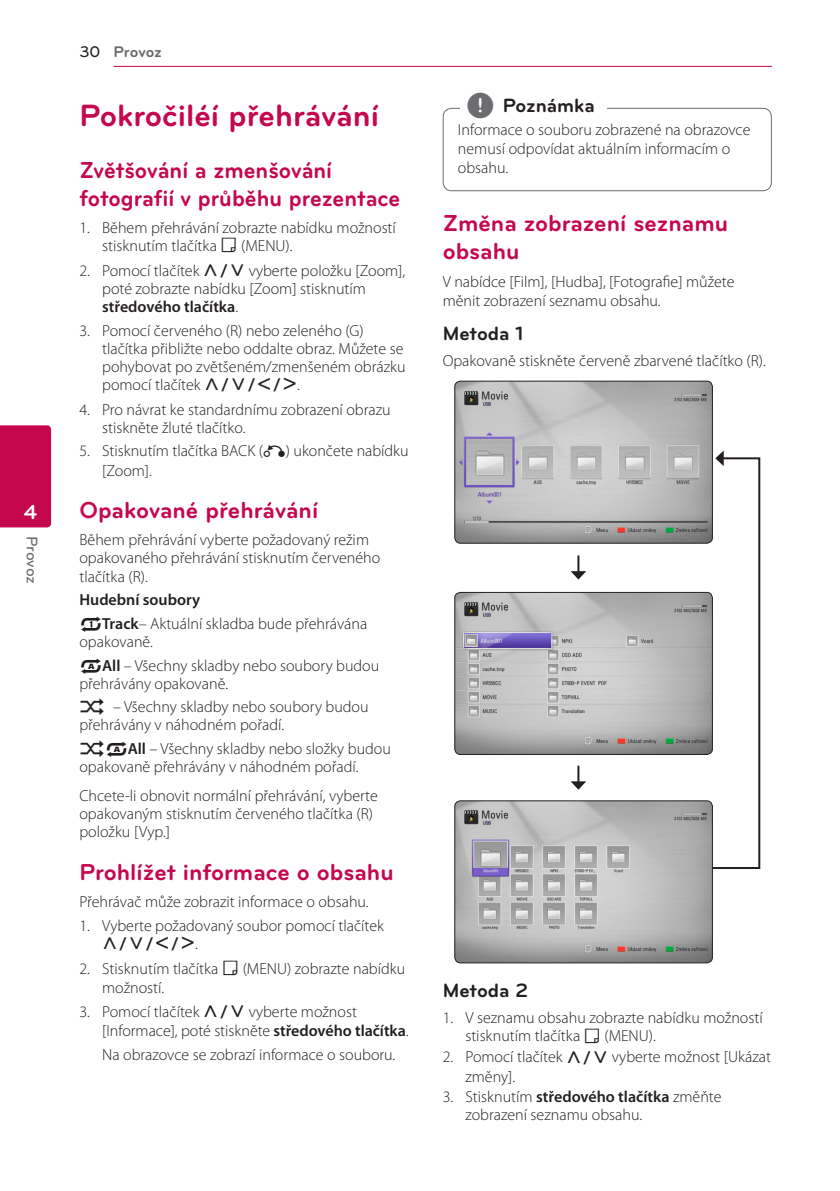
<style>
.page{position:relative;width:840px;height:1191px;background:#fff}
.page>*{position:absolute;margin:0;border:0;box-sizing:border-box;transform-origin:0 0}
.Title_1{font:700 32px "Bryant LG";color:#c50750}
.Title_2{font:700 24px/28px "Bryant LG";color:#c50750}
.Title_2-2{font:700 24px/28px "Bryant LG";color:#c50750;scale:.95 1}
.t1{font:700 21px "Bryant LG";color:#fff}
.Title_3{font:700 20px "Bryant LG";color:#231f20}
.Content_text_Num{font:300 16px/18px "Myriad Pro";color:#231f20}
.Content_text_Light{font:300 16px/18px "Myriad Pro";color:#231f20}
.Contents_Text_Sub_Nu{font:300 16px "Myriad Pro";color:#231f20}
.Content_text_SemiBol{font:600 16px "Myriad Pro";color:#231f20}
.t2{font:700 16px "Bryant LG";letter-spacing:-.01em;color:#6c6d70}
.t3{font:500 16px "Bryant LG";letter-spacing:-.01em;color:#6c6d70}
.s1{font-weight:500;color:#231f20}
.s2{font-family:"UPSYS Common";font-weight:400}
.s3{font-weight:600}
.s4{font-family:"UPSYS Common";font-weight:400;font-size:30px;color:#6c6d70}
</style>
<div class="page">
<hr style="left:113px;top:66px;width:658px;height:1px;background:#c50750">
<div style="left:0;top:425px;width:51px;height:102px;background:#c50750"></div>
<div style="left:442px;top:108px;width:329px;height:83px;border:1px solid #6c6d70;border-radius:9px"></div>
<div style="left:460px;top:102px;width:147px;height:19px;background:#fff"></div>
<img style="left:455px;top:381px;width:257px;height:161px">
<div style="left:454px;top:381px;width:258px;height:163px;border:1px solid #231f20;border-radius:6px"></div>
<img style="left:455px;top:592px;width:255px;height:161px">
<div style="left:454px;top:592px;width:258px;height:163px;border:1px solid #231f20;border-radius:6px"></div>
<img style="left:455px;top:802px;width:257px;height:161px">
<div style="left:454px;top:800px;width:258px;height:163px;border:1px solid #231f20;border-radius:6px"></div>
<svg style="left:570px;top:555px;width:16px;height:24px"></svg>
<svg style="left:570px;top:765px;width:16px;height:24px"></svg>
<svg style="left:710px;top:450px;width:50px;height:420px"></svg>
<h3 class="t1" style="left:24px;top:499px;width:15px">4</h3>
<p class="t3" style="left:42px;top:536px;width:50px;rotate:90deg">Provoz</p>
<p class="t2" style="left:79px;top:42px;width:84px"><span class="s1">30</span> Provoz</p>
<p class="Title_1" style="left:79px;top:96px;width:301px">Pokročiléí přehrávání</p>
<p class="Title_2-2" style="left:79px;top:156px;width:339px">Zvětšování a zmenšování fotografií v průběhu prezentace</p>
<p class="Content_text_Num" style="left:102px;top:219px;width:295px;text-indent:-23px">1. Během přehrávání zobrazte nabídku možností stisknutím tlačítka <span class="s2">M</span> (MENU).</p>
<p class="Content_text_Num" style="left:102px;top:262px;width:304px;text-indent:-23px">2. Pomocí tlačítek <span class="s2">W/S</span> vyberte položku [Zoom], poté zobrazte nabídku [Zoom] stisknutím <span class="s3">středového tlačítka</span>.</p>
<p class="Content_text_Num" style="left:102px;top:321px;width:305px;text-indent:-23px">3. Pomocí červeného (R) nebo zeleného (G) tlačítka přibližte nebo oddalte obraz. Můžete se pohybovat po zvětšeném/zmenšeném obrázku pomocí tlačítek <span class="s2">W/S/A/D</span>.</p>
<p class="Content_text_Num" style="left:102px;top:400px;width:290px;text-indent:-23px">4. Pro návrat ke standardnímu zobrazení obrazu stiskněte žluté tlačítko.</p>
<p class="Content_text_Num" style="left:102px;top:441px;width:308px;line-height:19.2px;text-indent:-23px">5. Stisknutím tlačítka BACK (<span class="s2">X</span>) ukončete nabídku [Zoom].</p>
<p class="Title_2" style="left:79px;top:496px;width:240px">Opakované přehrávání</p>
<p class="Content_text_Light" style="left:79px;top:531px;width:302px">Během přehrávání vyberte požadovaný režim opakovaného přehrávání stisknutím červeného tlačítka (R).</p>
<p class="Content_text_SemiBol" style="left:79px;top:589px;width:122px">Hudební soubory</p>
<p class="Content_text_Light" style="left:79px;top:614px;width:289px"><span class="s2">;</span><span class="s3">Track</span>– Aktuální skladba bude přehrávána opakovaně.</p>
<p class="Content_text_Light" style="left:79px;top:656px;width:301px"><span class="s2">:</span><span class="s3">All</span> – Všechny skladby nebo soubory budou přehrávány opakovaně.</p>
<p class="Content_text_Light" style="left:79px;top:697px;width:290px"><span class="s2">L</span> – Všechny skladby nebo soubory budou přehrávány v náhodném pořadí.</p>
<p class="Content_text_Light" style="left:79px;top:739px;width:313px"><span class="s2">L:</span><span class="s3">All</span> – Všechny skladby nebo složky budou opakovaně přehrávány v náhodném pořadí.</p>
<p class="Content_text_Light" style="left:79px;top:786px;width:300px">Chcete-li obnovit normální přehrávání, vyberte opakovaným stisknutím červeného tlačítka (R) položku [Vyp.]</p>
<p class="Title_2" style="left:79px;top:858px;width:316px">Prohlížet informace o obsahu</p>
<p class="Content_text_Light" style="left:79px;top:892px;width:290px">Přehrávač může zobrazit informace o obsahu.</p>
<p class="Content_text_Num" style="left:102px;top:916px;width:283px;text-indent:-23px">1. Vyberte požadovaný soubor pomocí tlačítek<br><span class="s2">W/S/A/D</span>.</p>
<p class="Content_text_Num" style="left:102px;top:958px;width:304px;line-height:19.2px;text-indent:-23px">2. Stisknutím tlačítka <span class="s2">M</span> (MENU) zobrazte nabídku možností.</p>
<p class="Content_text_Num" style="left:102px;top:1001px;width:308px;line-height:19.2px;text-indent:-23px">3. Pomocí tlačítek <span class="s2">W/S</span> vyberte možnost [Informace], poté stiskněte <span class="s3">středového tlačítka</span>.</p>
<p class="Contents_Text_Sub_Nu" style="left:102px;top:1044px;width:294px">Na obrazovce se zobrazí informace o souboru.</p>
<p class="Title_3" style="left:466px;top:93px;width:130px"><span class="s4">,</span> Poznámka</p>
<p class="Content_text_Num" style="left:457px;top:120px;width:294px;line-height:19.2px">Informace o souboru zobrazené na obrazovce nemusí odpovídat aktuálním informacím o obsahu.</p>
<p class="Title_2" style="left:442px;top:209px;width:287px">Změna zobrazení seznamu obsahu</p>
<p class="Content_text_Light" style="left:442px;top:271px;width:293px;line-height:19.2px">V nabídce [Film], [Hudba], [Fotografie] můžete měnit zobrazení seznamu obsahu.</p>
<p class="Title_3" style="left:442px;top:320px;width:82px">Metoda 1</p>
<p class="Content_text_Light" style="left:442px;top:351px;width:324px">Opakovaně stiskněte červeně zbarvené tlačítko (R).</p>
<p class="Title_3" style="left:442px;top:978px;width:87px">Metoda 2</p>
<p class="Content_text_Num" style="left:465px;top:1009px;width:299px;text-indent:-23px">1. V seznamu obsahu zobrazte nabídku možností stisknutím tlačítka <span class="s2">M</span> (MENU).</p>
<p class="Content_text_Num" style="left:465px;top:1047px;width:307px;line-height:19.2px;text-indent:-23px">2. Pomocí tlačítek <span class="s2">W/S</span> vyberte možnost [Ukázat změny].</p>
<p class="Content_text_Num" style="left:465px;top:1087px;width:257px;text-indent:-23px">3. Stisknutím <span class="s3">středového tlačítka</span> změňte zobrazení seznamu obsahu.</p>
</div>
